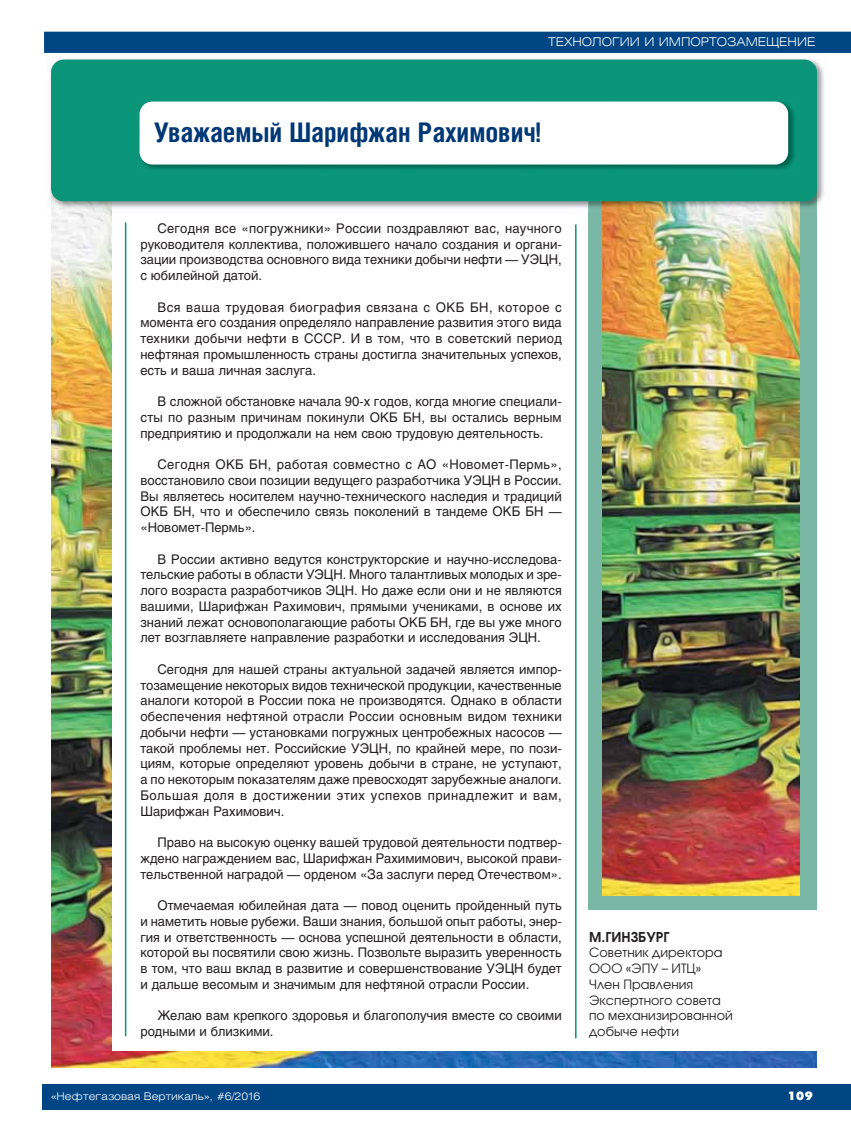
<style>
.page{position:relative;width:851px;height:1127px;background:#fff}
.page>*{position:absolute;margin:0;border:0;box-sizing:border-box;transform-origin:0 0}
.t1{font:700 27px "Helios Cond";color:#003876}
.t2{font:600 13.5px "Avant Garde Gothic C";letter-spacing:.005em;color:#231f20}
.t3{font:13.2px/15.8px "Helios";color:#231f20;text-align:justify}
.t4{font:12.75px/15.8px "Avant Garde Gothic C";letter-spacing:.005em;color:#231f20}
.t5{font:300 12px "Helios Ext";color:#fff}
.t6{font:12px "Futura Futuris XC";color:#fff}
.t7{font:300 10.5px "Helios Ext";color:#fff}
</style>
<div class="page">
<div style="left:43px;top:1084px;width:807px;height:26px;background:#004584"></div>
<svg style="left:44px;top:31px;width:806px;height:22px;background:#084b88"></svg>
<div style="left:588px;top:70px;width:228px;height:840px;background:#7bb7a5"></div>
<img style="left:602px;top:213px;width:197px;height:683px">
<img style="left:51px;top:213px;width:60px;height:839px">
<img style="left:51px;top:1052px;width:765px;height:16px">
<img style="left:50px;top:59px;width:774px;height:154px">
<img style="left:602px;top:201px;width:197px;height:12px">
<img style="left:51px;top:192px;width:60px;height:21px">
<div style="left:51px;top:60px;width:765px;height:141px;background:#0b9578;border-radius:13px"></div>
<img style="left:140px;top:101px;width:654px;height:68px">
<div style="left:139px;top:102px;width:649px;height:63px;background:#fff;border-radius:13px"></div>
<hr style="left:575px;top:224px;width:1px;height:814px;background:#0b9578">
<hr style="left:125px;top:222px;width:1px;height:814px;background:#0b9578">
<p class="t5" style="left:548px;top:37px;width:269px">ТЕХНОЛОГИИ И ИМПОРТОЗАМЕЩЕНИЕ</p>
<h1 class="t1" style="left:154px;top:123px;width:388px">Уважаемый Шарифжан Рахимович!</h1>
<p class="t3" style="left:140px;top:222px;width:423px;text-indent:17px">Сегодня все «погружники» России поздравляют вас, научного руководителя коллектива, положившего начало создания и органи&shy;зации производства основного вида техники добычи нефти — УЭЦН, с юбилейной датой.</p>
<p class="t3" style="left:140px;top:300px;width:423px;text-indent:17px">Вся ваша трудовая биография связана с ОКБ БН, которое с момента его создания определяло направление развития этого вида техники добычи нефти в СССР. И в том, что в советский период нефтяная промышленность страны достигла значительных успехов, есть и ваша личная заслуга.</p>
<p class="t3" style="left:140px;top:395px;width:423px;text-indent:17px">В сложной обстановке начала 90-х годов, когда многие специали&shy;сты по разным причинам покинули ОКБ БН, вы остались верным предприятию и продолжали на нем свою трудовую деятельность.</p>
<p class="t3" style="left:140px;top:458px;width:423px;text-indent:17px">Сегодня ОКБ БН, работая совместно с АО «Новомет-Пермь», восстановило свои позиции ведущего разработчика УЭЦН в России.<br>Вы являетесь носителем научно-технического наследия и традиций ОКБ БН, что и обеспечило связь поколений в тандеме ОКБ БН — «Новомет-Пермь».</p>
<p class="t3" style="left:140px;top:552px;width:423px;text-indent:17px">В России активно ведутся конструкторские и научно-исследова&shy;тельские работы в области УЭЦН. Много талантливых молодых и зре&shy;лого возраста разработчиков ЭЦН. Но даже если они и не являются вашими, Шарифжан Рахимович, прямыми учениками, в основе их знаний лежат основополагающие работы ОКБ БН, где вы уже много лет возглавляете направление разработки и исследования ЭЦН.</p>
<p class="t3" style="left:140px;top:663px;width:423px;text-indent:17px">Сегодня для нашей страны актуальной задачей является импор&shy;тозамещение некоторых видов технической продукции, качественные аналоги которой в России пока не производятся. Однако в области обеспечения нефтяной отрасли России основным видом техники добычи нефти — установками погружных центробежных насосов — такой проблемы нет. Российские УЭЦН, по крайней мере, по пози&shy;циям, которые определяют уровень добычи в стране, не уступают, а по некоторым показателям даже превосходят зарубежные аналоги.<br>Большая доля в достижении этих успехов принадлежит и вам, Шарифжан Рахимович.</p>
<p class="t3" style="left:140px;top:836px;width:423px;text-indent:17px">Право на высокую оценку вашей трудовой деятельности подтвер&shy;ждено награждением вас, Шарифжан Рахимимович, высокой прави&shy;тельственной наградой — орденом «За заслуги перед Отечеством».</p>
<p class="t3" style="left:140px;top:899px;width:423px;text-indent:17px">Отмечаемая юбилейная дата — повод оценить пройденный путь и наметить новые рубежи. Ваши знания, большой опыт работы, энер&shy;гия и ответственность — основа успешной деятельности в области, которой вы посвятили свою жизнь. Позвольте выразить уверенность в том, что ваш вклад в развитие и совершенствование УЭЦН будет и дальше весомым и значимым для нефтяной отрасли России.</p>
<p class="t3" style="left:140px;top:1009px;width:423px;text-indent:17px">Желаю вам крепкого здоровья и благополучия вместе со своими родными и близкими.</p>
<p class="t2" style="left:589px;top:932px;width:82px">М.ГИНЗБУРГ</p>
<p class="t4" style="left:589px;top:946px;width:145px">Советник директора<br>ООО «ЭПУ – ИТЦ»<br>Член Правления<br>Экспертного совета по механизированной добыче нефти</p>
<p class="t7" style="left:51px;top:1092px;width:211px">«Нефтегазовая Вертикаль», #6/2016</p>
<p class="t6" style="left:787px;top:1091px;width:27px">109</p>
</div>
